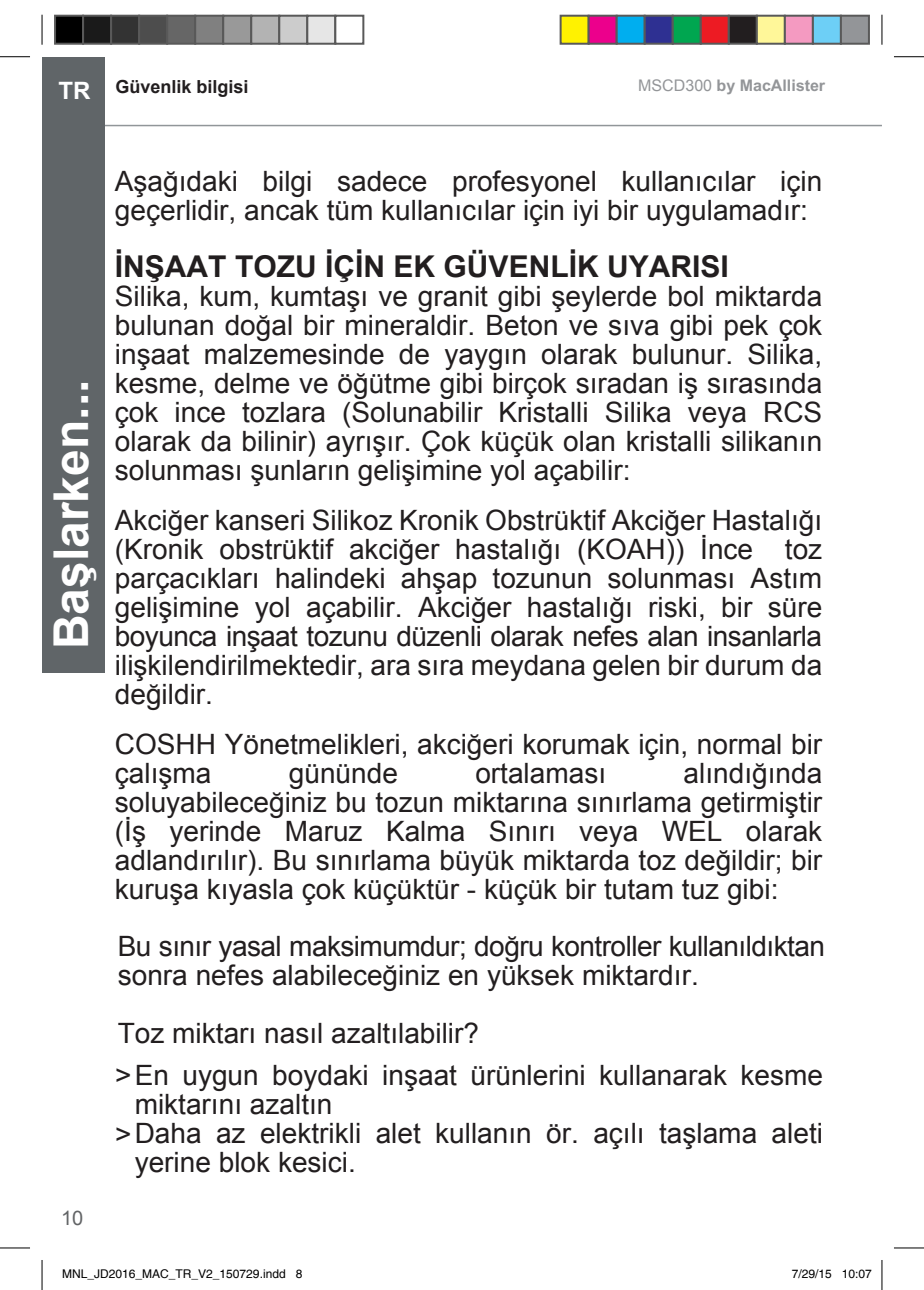
<style>
.page{position:relative;width:924px;height:1290px;background:#fff}
.page>*{position:absolute;margin:0;border:0;box-sizing:border-box;transform-origin:0 0}
.t1{font:700 48px "Arial";color:#fff}
.t2{font:700 30px "Arial";color:#221e1f}
.t3{font:28px/29px "Arial";color:#221e1f}
.t4{font:28px/29px "Arial";letter-spacing:-.02em;color:#221e1f}
.t5{font:20px "Arial";color:#626466}
.t6{font:700 18px "Arial";color:#221e1f}
.t7{font:700 16px "Arial";color:#939598}
.t8{font:12px "Helvetica";color:#000}
.s1{font-size:24px;color:#fff}
.s2{font-weight:400}
</style>
<div class="page">
<hr style="left:104px;top:125px;width:777px;height:1px;background:#919699">
<div style="left:42px;top:57px;width:63px;height:615px;background:#606568"></div>
<hr style="left:0;top:56px;width:30px;height:1px;background:#000">
<hr style="left:893px;top:56px;width:30px;height:1px;background:#000">
<hr style="left:0;top:1247px;width:30px;height:1px;background:#000">
<hr style="left:893px;top:1247px;width:30px;height:1px;background:#000">
<hr style="left:42px;top:15px;width:1px;height:30px;background:#000">
<hr style="left:42px;top:1259px;width:1px;height:30px;background:#000">
<hr style="left:881px;top:15px;width:1px;height:30px;background:#000">
<hr style="left:881px;top:1259px;width:1px;height:30px;background:#000">
<div style="left:55px;top:16px;width:28px;height:28px;background:#000"></div>
<div style="left:54px;top:15px;width:30px;height:30px;border:2px solid #595959"></div>
<div style="left:83px;top:16px;width:28px;height:28px;background:#1a1a1a"></div>
<div style="left:82px;top:15px;width:30px;height:30px;border:2px solid #595959"></div>
<div style="left:111px;top:16px;width:28px;height:28px;background:#333"></div>
<div style="left:110px;top:15px;width:30px;height:30px;border:2px solid #595959"></div>
<div style="left:139px;top:16px;width:28px;height:28px;background:#4d4d4d"></div>
<div style="left:138px;top:15px;width:30px;height:30px;border:2px solid #595959"></div>
<div style="left:167px;top:16px;width:28px;height:28px;background:#666"></div>
<div style="left:166px;top:15px;width:30px;height:30px;border:2px solid #595959"></div>
<div style="left:195px;top:16px;width:28px;height:28px;background:#808080"></div>
<div style="left:194px;top:15px;width:30px;height:30px;border:2px solid #595959"></div>
<div style="left:223px;top:16px;width:28px;height:28px;background:#999"></div>
<div style="left:222px;top:15px;width:30px;height:30px;border:2px solid #595959"></div>
<div style="left:251px;top:16px;width:28px;height:28px;background:#b3b3b3"></div>
<div style="left:250px;top:15px;width:30px;height:30px;border:2px solid #595959"></div>
<div style="left:279px;top:16px;width:28px;height:28px;background:#ccc"></div>
<div style="left:278px;top:15px;width:30px;height:30px;border:2px solid #595959"></div>
<div style="left:307px;top:16px;width:28px;height:28px;background:#e6e6e6"></div>
<div style="left:306px;top:15px;width:30px;height:30px;border:2px solid #595959"></div>
<div style="left:334px;top:15px;width:30px;height:30px;border:2px solid #595959"></div>
<div style="left:560px;top:16px;width:28px;height:28px;background:#fff200"></div>
<div style="left:559px;top:15px;width:30px;height:30px;border:2px solid #595959"></div>
<div style="left:588px;top:16px;width:28px;height:28px;background:#ec008c"></div>
<div style="left:587px;top:15px;width:30px;height:30px;border:2px solid #595959"></div>
<div style="left:616px;top:16px;width:28px;height:28px;background:#00aeef"></div>
<div style="left:615px;top:15px;width:30px;height:30px;border:2px solid #595959"></div>
<div style="left:644px;top:16px;width:28px;height:28px;background:#2e3092"></div>
<div style="left:643px;top:15px;width:30px;height:30px;border:2px solid #595959"></div>
<div style="left:672px;top:16px;width:28px;height:28px;background:#00a650"></div>
<div style="left:671px;top:15px;width:30px;height:30px;border:2px solid #595959"></div>
<div style="left:700px;top:16px;width:28px;height:28px;background:#ed1b23"></div>
<div style="left:699px;top:15px;width:30px;height:30px;border:2px solid #595959"></div>
<div style="left:728px;top:16px;width:28px;height:28px;background:#221e1f"></div>
<div style="left:727px;top:15px;width:30px;height:30px;border:2px solid #595959"></div>
<div style="left:756px;top:16px;width:28px;height:28px;background:#fff799"></div>
<div style="left:755px;top:15px;width:30px;height:30px;border:2px solid #595959"></div>
<div style="left:784px;top:16px;width:28px;height:28px;background:#f49ac1"></div>
<div style="left:783px;top:15px;width:30px;height:30px;border:2px solid #595959"></div>
<div style="left:812px;top:16px;width:28px;height:28px;background:#6dcff6"></div>
<div style="left:811px;top:15px;width:30px;height:30px;border:2px solid #595959"></div>
<div style="left:840px;top:16px;width:28px;height:28px;background:#939598"></div>
<div style="left:839px;top:15px;width:30px;height:30px;border:2px solid #595959"></div>
<p class="t6" style="left:58px;top:74px;width:191px"><span class="s1">TR</span> Güvenlik bilgisi</p>
<p class="t7" style="left:638px;top:76px;width:188px"><span class="s2">MSCD300</span> by MacAllister</p>
<h1 class="t1" style="left:39px;top:649px;width:271px;rotate:-90deg">Başlarken...</h1>
<p class="t5" style="left:61px;top:1204px;width:24px">10</p>
<p class="t3" style="left:115px;top:166px;width:708px">Aşağıdaki bilgi sadece profesyonel kullanıcılar için geçerlidir, ancak tüm kullanıcılar için iyi bir uygulamadır:</p>
<p class="t2" style="left:115px;top:246px;width:615px">İNŞAAT TOZU İÇİN EK GÜVENLİK UYARISI</p>
<p class="t3" style="left:115px;top:281px;width:708px;text-align:justify">Silika, kum, kumtaşı ve granit gibi şeylerde bol miktarda bulunan doğal bir mineraldir. Beton ve sıva gibi pek çok inşaat malzemesinde de yaygın olarak bulunur. Silika, kesme, delme ve öğütme gibi birçok sıradan iş sırasında çok ince tozlara (Solunabilir Kristalli Silika veya RCS olarak da bilinir) ayrışır. Çok küçük olan kristalli silikanın solunması şunların gelişimine yol açabilir:</p>
<p class="t3" style="left:115px;top:505px;width:708px;text-align:justify">Akciğer kanseri Silikoz Kronik Obstrüktif Akciğer Hastalığı (Kronik obstrüktif akciğer hastalığı (KOAH)) İnce toz parçacıkları halindeki ahşap tozunun solunması Astım gelişimine yol açabilir. Akciğer hastalığı riski, bir süre boyunca inşaat tozunu düzenli olarak nefes alan insanlarla ilişkilendirilmektedir, ara sıra meydana gelen bir durum da değildir.</p>
<p class="t3" style="left:115px;top:729px;width:708px">COSHH Yönetmelikleri, akciğeri korumak için, normal bir çalışma</p>
<p class="t3" style="left:289px;top:759px;width:110px">gününde</p>
<p class="t3" style="left:475px;top:759px;width:132px">ortalaması</p>
<p class="t3" style="left:115px;top:759px;width:708px;text-align:justify;text-indent:568px">alındığında soluyabileceğiniz bu tozun miktarına sınırlama getirmiştir (İş yerinde Maruz Kalma Sınırı veya WEL olarak adlandırılır). Bu sınırlama büyük miktarda toz değildir; bir kuruşa kıyasla çok küçüktür - küçük bir tutam tuz gibi:</p>
<p class="t4" style="left:118px;top:931px;width:708px">Bu sınır yasal maksimumdur; doğru kontroller kullanıldıktan sonra nefes alabileceğiniz en yüksek miktardır.</p>
<p class="t3" style="left:115px;top:1012px;width:709px;line-height:42px">Toz miktarı nasıl azaltılabilir?<br>&gt;En uygun boydaki inşaat ürünlerini kullanarak kesme</p>
<p class="t3" style="left:135px;top:1089px;width:199px">miktarını azaltın</p>
<p class="t3" style="left:115px;top:1118px;width:709px">&gt;Daha az elektrikli alet kullanın ör. açılı taşlama aleti</p>
<p class="t3" style="left:135px;top:1147px;width:222px">yerine blok kesici.</p>
<p class="t8" style="left:62px;top:1266px;width:242px">MNL_JD2016_MAC_TR_V2_150729.indd 8</p>
<p class="t8" style="left:791px;top:1266px;width:82px">7/29/15 10:07</p>
</div>
